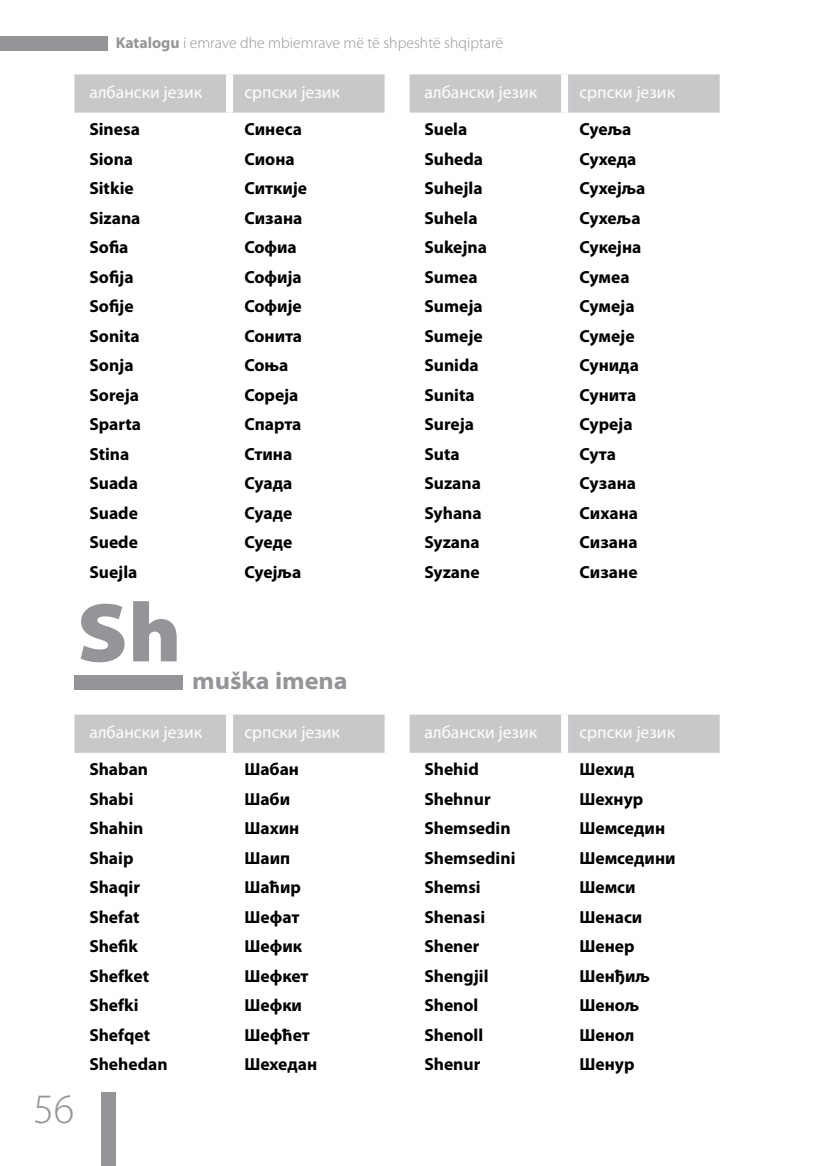
<style>
.page{position:relative;width:819px;height:1166px;background:#fff}
.page>*{position:absolute;margin:0;border:0;box-sizing:border-box;transform-origin:0 0}
.t1{font:900 semi-expanded 84px "Myriad Pro";color:#939598}
.t2{font:300 42px "Myriad Pro";color:#939598}
.t3{font:700 semi-expanded 24.5px "Myriad Pro";color:#939598}
.t4{font:700 17.5px "Myriad Pro";color:#000}
.t5{font:17.5px "Myriad Pro";color:#fff}
.t6{font:300 15.75px "Myriad Pro";color:#939598}
.s1{font-weight:700}
</style>
<div class="page">
<div style="left:0;top:36px;width:107px;height:14px;background:#939598"></div>
<div style="left:102px;top:1092px;width:14px;height:74px;background:#939598"></div>
<div style="left:74px;top:74px;width:310px;height:39px;background:#c7c8ca"></div>
<div style="left:226px;top:74px;width:7px;height:39px;background:#fff"></div>
<div style="left:409px;top:74px;width:310px;height:39px;background:#c7c8ca"></div>
<div style="left:561px;top:74px;width:7px;height:39px;background:#fff"></div>
<div style="left:74px;top:714px;width:310px;height:39px;background:#c7c8ca"></div>
<div style="left:226px;top:714px;width:7px;height:39px;background:#fff"></div>
<div style="left:409px;top:714px;width:310px;height:39px;background:#c7c8ca"></div>
<div style="left:561px;top:714px;width:7px;height:39px;background:#fff"></div>
<div style="left:74px;top:676px;width:108px;height:14px;background:#939598"></div>
<p class="t6" style="left:116px;top:34px;width:389px"><span class="s1">Katalogu</span> i emrave dhe mbiemrave më të shpeshtë shqiptarë</p>
<p class="t5" style="left:89px;top:82px;width:114px">албански језик</p>
<p class="t5" style="left:244px;top:82px;width:97px">српски језик</p>
<p class="t4" style="left:89px;top:119px;width:52px">Sinesa</p>
<p class="t4" style="left:244px;top:119px;width:59px">Синеса</p>
<p class="t4" style="left:89px;top:149px;width:45px">Siona</p>
<p class="t4" style="left:244px;top:149px;width:52px">Сиона</p>
<p class="t4" style="left:89px;top:178px;width:46px">Sitkie</p>
<p class="t4" style="left:244px;top:178px;width:64px">Ситкије</p>
<p class="t4" style="left:89px;top:208px;width:53px">Sizana</p>
<p class="t4" style="left:244px;top:208px;width:60px">Сизана</p>
<p class="t4" style="left:89px;top:237px;width:41px">Sofia</p>
<p class="t4" style="left:244px;top:237px;width:54px">Софиа</p>
<p class="t4" style="left:89px;top:267px;width:46px">Sofija</p>
<p class="t4" style="left:244px;top:267px;width:59px">Софија</p>
<p class="t4" style="left:89px;top:296px;width:46px">Sofije</p>
<p class="t4" style="left:244px;top:296px;width:59px">Софије</p>
<p class="t4" style="left:89px;top:326px;width:52px">Sonita</p>
<p class="t4" style="left:244px;top:326px;width:59px">Сонита</p>
<p class="t4" style="left:89px;top:355px;width:46px">Sonja</p>
<p class="t4" style="left:244px;top:355px;width:46px">Соња</p>
<p class="t4" style="left:89px;top:385px;width:51px">Soreja</p>
<p class="t4" style="left:244px;top:385px;width:56px">Сореја</p>
<p class="t4" style="left:89px;top:414px;width:53px">Sparta</p>
<p class="t4" style="left:244px;top:414px;width:59px">Спарта</p>
<p class="t4" style="left:89px;top:444px;width:42px">Stina</p>
<p class="t4" style="left:244px;top:444px;width:49px">Стина</p>
<p class="t4" style="left:89px;top:473px;width:50px">Suada</p>
<p class="t4" style="left:244px;top:473px;width:49px">Суада</p>
<p class="t4" style="left:89px;top:503px;width:50px">Suade</p>
<p class="t4" style="left:244px;top:503px;width:49px">Суаде</p>
<p class="t4" style="left:89px;top:532px;width:50px">Suede</p>
<p class="t4" style="left:244px;top:532px;width:49px">Суеде</p>
<p class="t4" style="left:89px;top:562px;width:50px">Suejla</p>
<p class="t4" style="left:244px;top:562px;width:58px">Суејља</p>
<p class="t1" style="left:77px;top:585px;width:106px">Sh</p>
<p class="t3" style="left:192px;top:666px;width:157px">muška imena</p>
<h2 class="t2" style="left:33px;top:1086px;width:42px">56</h2>
<p class="t5" style="left:89px;top:722px;width:114px">албански језик</p>
<p class="t5" style="left:244px;top:722px;width:97px">српски језик</p>
<p class="t4" style="left:89px;top:760px;width:60px">Shaban</p>
<p class="t4" style="left:244px;top:760px;width:56px">Шабан</p>
<p class="t4" style="left:89px;top:789px;width:46px">Shabi</p>
<p class="t4" style="left:244px;top:789px;width:47px">Шаби</p>
<p class="t4" style="left:89px;top:819px;width:56px">Shahin</p>
<p class="t4" style="left:244px;top:819px;width:56px">Шахин</p>
<p class="t4" style="left:89px;top:848px;width:46px">Shaip</p>
<p class="t4" style="left:244px;top:848px;width:47px">Шаип</p>
<p class="t4" style="left:89px;top:878px;width:52px">Shaqir</p>
<p class="t4" style="left:244px;top:878px;width:58px">Шаћир</p>
<p class="t4" style="left:89px;top:907px;width:52px">Shefat</p>
<p class="t4" style="left:244px;top:907px;width:57px">Шефат</p>
<p class="t4" style="left:89px;top:937px;width:50px">Shefik</p>
<p class="t4" style="left:244px;top:937px;width:59px">Шефик</p>
<p class="t4" style="left:89px;top:966px;width:61px">Shefket</p>
<p class="t4" style="left:244px;top:966px;width:66px">Шефкет</p>
<p class="t4" style="left:89px;top:995px;width:51px">Shefki</p>
<p class="t4" style="left:244px;top:995px;width:59px">Шефки</p>
<p class="t4" style="left:89px;top:1025px;width:62px">Shefqet</p>
<p class="t4" style="left:244px;top:1025px;width:67px">Шефћет</p>
<p class="t4" style="left:89px;top:1054px;width:80px">Shehedan</p>
<p class="t4" style="left:244px;top:1054px;width:74px">Шехедан</p>
<p class="t5" style="left:424px;top:82px;width:114px">албански језик</p>
<p class="t5" style="left:579px;top:82px;width:97px">српски језик</p>
<p class="t4" style="left:424px;top:119px;width:44px">Suela</p>
<p class="t4" style="left:579px;top:119px;width:54px">Суеља</p>
<p class="t4" style="left:424px;top:149px;width:60px">Suheda</p>
<p class="t4" style="left:579px;top:149px;width:59px">Сухеда</p>
<p class="t4" style="left:424px;top:178px;width:60px">Suhejla</p>
<p class="t4" style="left:579px;top:178px;width:67px">Сухејља</p>
<p class="t4" style="left:424px;top:208px;width:55px">Suhela</p>
<p class="t4" style="left:579px;top:208px;width:63px">Сухеља</p>
<p class="t4" style="left:424px;top:237px;width:64px">Sukejna</p>
<p class="t4" style="left:579px;top:237px;width:63px">Сукејна</p>
<p class="t4" style="left:424px;top:267px;width:55px">Sumea</p>
<p class="t4" style="left:579px;top:267px;width:52px">Сумеа</p>
<p class="t4" style="left:424px;top:296px;width:60px">Sumeja</p>
<p class="t4" style="left:579px;top:296px;width:57px">Сумеја</p>
<p class="t4" style="left:424px;top:326px;width:60px">Sumeje</p>
<p class="t4" style="left:579px;top:326px;width:57px">Сумеје</p>
<p class="t4" style="left:424px;top:355px;width:56px">Sunida</p>
<p class="t4" style="left:579px;top:355px;width:61px">Сунида</p>
<p class="t4" style="left:424px;top:385px;width:52px">Sunita</p>
<p class="t4" style="left:579px;top:385px;width:58px">Сунита</p>
<p class="t4" style="left:424px;top:414px;width:51px">Sureja</p>
<p class="t4" style="left:579px;top:414px;width:55px">Суреја</p>
<p class="t4" style="left:424px;top:444px;width:37px">Suta</p>
<p class="t4" style="left:579px;top:444px;width:38px">Сута</p>
<p class="t4" style="left:424px;top:473px;width:58px">Suzana</p>
<p class="t4" style="left:579px;top:473px;width:58px">Сузана</p>
<p class="t4" style="left:424px;top:503px;width:59px">Syhana</p>
<p class="t4" style="left:579px;top:503px;width:60px">Сихана</p>
<p class="t4" style="left:424px;top:532px;width:57px">Syzana</p>
<p class="t4" style="left:579px;top:532px;width:60px">Сизана</p>
<p class="t4" style="left:424px;top:562px;width:57px">Syzane</p>
<p class="t4" style="left:579px;top:562px;width:60px">Сизане</p>
<p class="t5" style="left:424px;top:722px;width:114px">албански језик</p>
<p class="t5" style="left:579px;top:722px;width:97px">српски језик</p>
<p class="t4" style="left:424px;top:760px;width:56px">Shehid</p>
<p class="t4" style="left:579px;top:760px;width:56px">Шехид</p>
<p class="t4" style="left:424px;top:789px;width:68px">Shehnur</p>
<p class="t4" style="left:579px;top:789px;width:65px">Шехнур</p>
<p class="t4" style="left:424px;top:819px;width:88px">Shemsedin</p>
<p class="t4" style="left:579px;top:819px;width:87px">Шемседин</p>
<p class="t4" style="left:424px;top:848px;width:93px">Shemsedini</p>
<p class="t4" style="left:579px;top:848px;width:98px">Шемседини</p>
<p class="t4" style="left:424px;top:878px;width:58px">Shemsi</p>
<p class="t4" style="left:579px;top:878px;width:58px">Шемси</p>
<p class="t4" style="left:424px;top:907px;width:62px">Shenasi</p>
<p class="t4" style="left:579px;top:907px;width:64px">Шенаси</p>
<p class="t4" style="left:424px;top:937px;width:57px">Shener</p>
<p class="t4" style="left:579px;top:937px;width:57px">Шенер</p>
<p class="t4" style="left:424px;top:966px;width:66px">Shengjil</p>
<p class="t4" style="left:579px;top:966px;width:72px">Шенђиљ</p>
<p class="t4" style="left:424px;top:995px;width:56px">Shenol</p>
<p class="t4" style="left:579px;top:995px;width:61px">Шенољ</p>
<p class="t4" style="left:424px;top:1025px;width:60px">Shenoll</p>
<p class="t4" style="left:579px;top:1025px;width:57px">Шенол</p>
<p class="t4" style="left:424px;top:1054px;width:57px">Shenur</p>
<p class="t4" style="left:579px;top:1054px;width:56px">Шенур</p>
</div>
